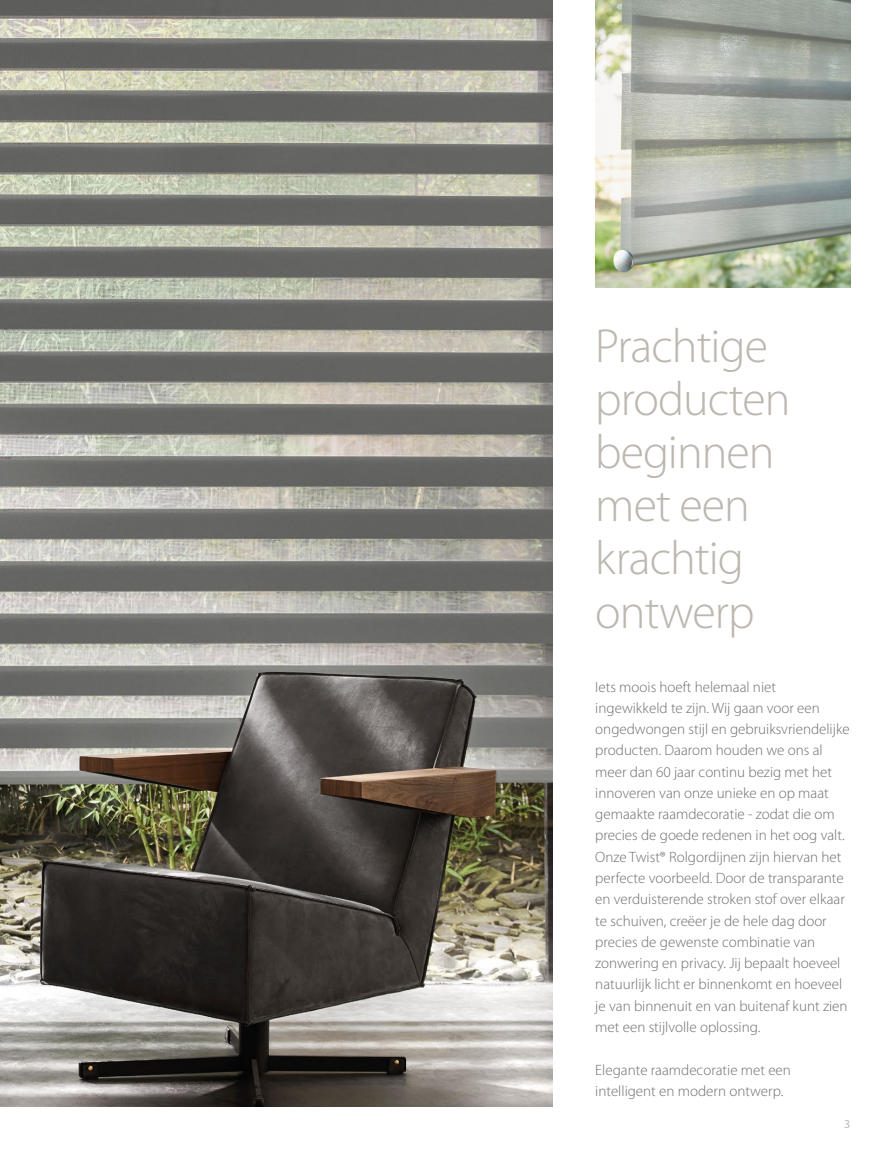
<style>
.page{position:relative;width:893px;height:1149px;background:#fff}
.page>*{position:absolute;margin:0;border:0;box-sizing:border-box;transform-origin:0 0}
.kop_diap{font:300 48px/53.1px "Myriad Pro";letter-spacing:-.02em;color:#bcb7af}
.t1{font:300 15px/21.3px "Myriad Pro";color:#6e6e6e}
.paginacijfer_oneven{font:12px "Myriad Pro";color:#bcb7af}
</style>
<div class="page">
<img style="left:0;top:0;width:553px;height:1106px">
<img style="left:595px;top:0;width:255px;height:287px">
<p class="kop_diap" style="left:595px;top:320px;width:197px">Prachtige producten beginnen met een krachtig ontwerp</p>
<p class="t1" style="left:595px;top:676px;width:256px">Iets moois hoeft helemaal niet ingewikkeld te zijn. Wij gaan voor een ongedwongen stijl en gebruiksvriendelijke producten. Daarom houden we ons al meer dan 60 jaar continu bezig met het innoveren van onze unieke en op maat gemaakte raamdecoratie - zodat die om precies de goede redenen in het oog valt.<br>Onze Twist® Rolgordijnen zijn hiervan het perfecte voorbeeld. Door de transparante en verduisterende stroken stof over elkaar te schuiven, creëer je de hele dag door precies de gewenste combinatie van zonwering en privacy. Jij bepaalt hoeveel natuurlijk licht er binnenkomt en hoeveel je van binnenuit en van buitenaf kunt zien met een stijlvolle oplossing.</p>
<p class="t1" style="left:595px;top:1058px;width:197px">Elegante raamdecoratie met een intelligent en modern ontwerp.</p>
<p class="paginacijfer_oneven" style="left:844px;top:1115px;width:8px">3</p>
</div>
